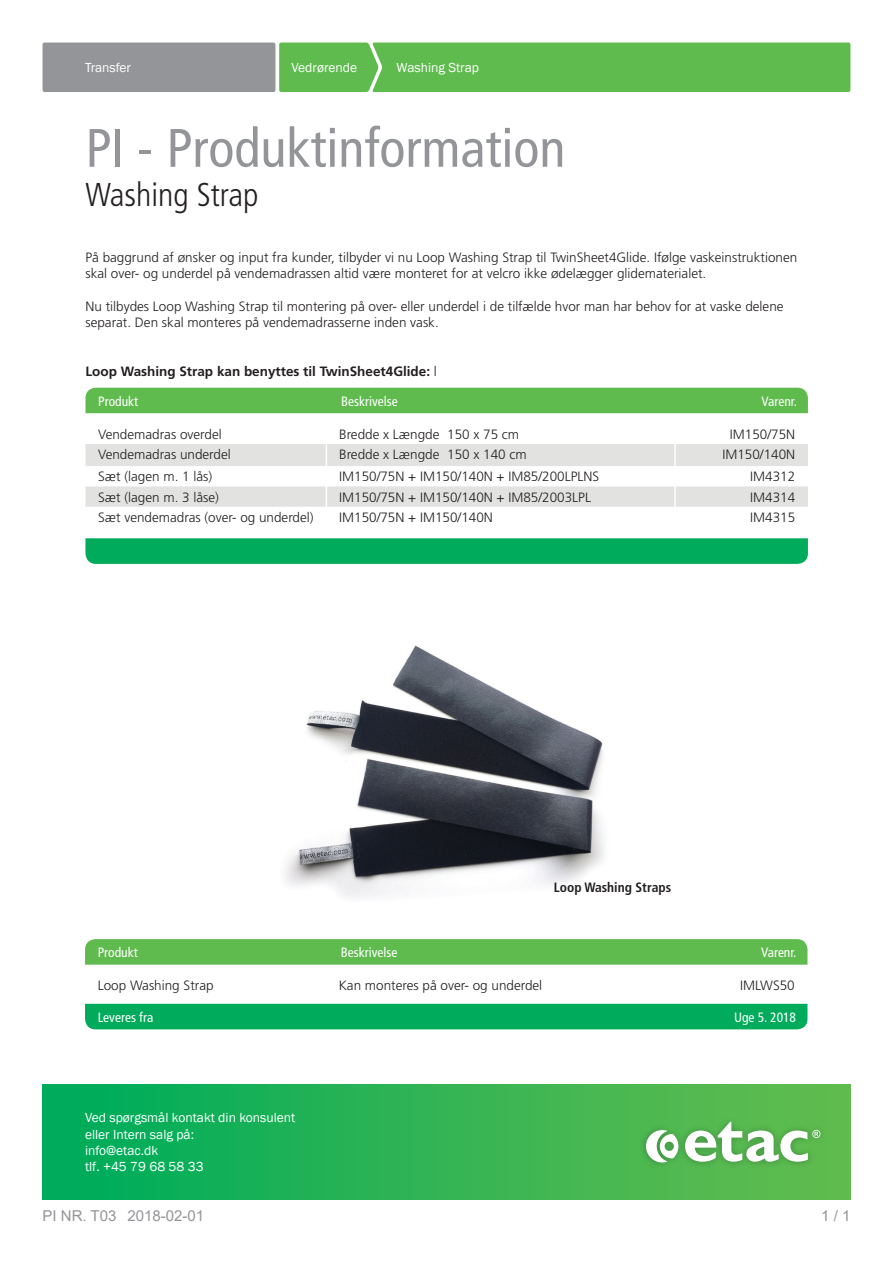
<style>
.page{position:relative;width:893px;height:1263px;background:#fff}
.page>*{position:absolute;margin:0;border:0;box-sizing:border-box;transform-origin:0 0}
.t1{font:condensed 54px "Frutiger LT Pro";color:#939598}
.t2{font:300 condensed 33px "Frutiger LT Pro";color:#231f20}
.t3{font:15px "Arial";color:#939598}
.t4{font:300 13.5px/16.2px "Frutiger LT Pro";color:#231f20}
.t5{font:13.5px/16.2px "Franklin Gothic";color:#fff}
.t6{font:condensed 13.5px "Frutiger LT Pro";color:#fff}
.t7{font:700 13.5px "Frutiger LT Pro";color:#231f20}
.t8{font:700 condensed 13.5px "Frutiger LT Pro";color:#231f20}
.s1{font-weight:300}
</style>
<div class="page">
<div style="left:43px;top:43px;width:232px;height:49px;background:#939598;border-radius:2px"></div>
<div style="left:279px;top:43px;width:571px;height:49px;background:#5fbb4e"></div>
<div style="left:43px;top:1084px;width:807px;height:115px;background:linear-gradient(to right,#00ac5b,#67bd4e)"></div>
<svg style="left:85px;top:939px;width:722px;height:26px;background:#62bc51"></svg>
<div style="left:85px;top:1004px;width:722px;height:25px;background:#00ab5b"></div>
<div style="left:85px;top:388px;width:723px;height:25px;background:#5fbb4e"></div>
<svg style="left:85px;top:444px;width:723px;height:63px;fill:#e2e2e1"></svg>
<hr style="left:674px;top:444px;width:2px;height:22px;background:#fff">
<hr style="left:674px;top:466px;width:2px;height:20px;background:#fff">
<hr style="left:674px;top:486px;width:2px;height:21px;background:#fff">
<svg style="left:326px;top:444px;width:1px;height:63px"></svg>
<svg style="left:85px;top:538px;width:723px;height:26px;background:#04ac5e"></svg>
<img style="left:285px;top:645px;width:320px;height:253px">
<div style="left:639px;top:1115px;width:188px;height:54px;background:#23432e;opacity:.4"></div>
<svg style="left:685px;top:1122px;width:135px;height:40px"></svg>
<svg style="left:646px;top:1130px;width:32px;height:32px"></svg>
<p class="t5" style="left:85px;top:60px;width:48px">Transfer</p>
<p class="t5" style="left:292px;top:60px;width:67px">Vedrørende</p>
<p class="t5" style="left:397px;top:60px;width:84px">Washing Strap</p>
<h1 class="t1" style="left:85px;top:117px;width:481px">PI - Produktinformation</h1>
<h2 class="t2" style="left:85px;top:176px;width:174px">Washing Strap</h2>
<p class="t4" style="left:85px;top:249px;width:713px">På baggrund af ønsker og input fra kunder, tilbyder vi nu Loop Washing Strap til TwinSheet4Glide. Ifølge vaskeinstruktionen skal over- og underdel på vendemadrassen altid være monteret for at velcro ikke ødelægger glidematerialet.</p>
<p class="t4" style="left:85px;top:298px;width:700px">Nu tilbydes Loop Washing Strap til montering på over- eller underdel i de tilfælde hvor man har behov for at vaske delene separat. Den skal monteres på vendemadrasserne inden vask.</p>
<p class="t7" style="left:85px;top:363px;width:353px">Loop Washing Strap kan benyttes til TwinSheet4Glide: <span class="s1">l</span></p>
<p class="t6" style="left:98px;top:393px;width:41px">Produkt</p>
<p class="t6" style="left:341px;top:393px;width:58px">Beskrivelse</p>
<p class="t6" style="left:761px;top:393px;width:37px">Varenr.</p>
<p class="t4" style="left:98px;top:426px;width:125px">Vendemadras overdel</p>
<p class="t4" style="left:339px;top:426px;width:182px">Bredde x Længde 150 x 75 cm</p>
<p class="t4" style="left:730px;top:426px;width:67px">IM150/75N</p>
<p class="t4" style="left:98px;top:447px;width:134px">Vendemadras underdel</p>
<p class="t4" style="left:339px;top:447px;width:189px">Bredde x Længde 150 x 140 cm</p>
<p class="t4" style="left:722px;top:447px;width:74px">IM150/140N</p>
<p class="t4" style="left:98px;top:469px;width:116px">Sæt (lagen m. 1 lås)</p>
<p class="t4" style="left:339px;top:469px;width:262px">IM150/75N + IM150/140N + IM85/200LPLNS</p>
<p class="t4" style="left:750px;top:469px;width:47px">IM4312</p>
<p class="t4" style="left:98px;top:489px;width:122px">Sæt (lagen m. 3 låse)</p>
<p class="t4" style="left:339px;top:489px;width:253px">IM150/75N + IM150/140N + IM85/2003LPL</p>
<p class="t4" style="left:750px;top:489px;width:47px">IM4314</p>
<p class="t4" style="left:98px;top:509px;width:217px">Sæt vendemadras (over- og underdel)</p>
<p class="t4" style="left:339px;top:509px;width:155px">IM150/75N + IM150/140N</p>
<p class="t4" style="left:750px;top:509px;width:47px">IM4315</p>
<p class="t8" style="left:554px;top:879px;width:119px">Loop Washing Straps</p>
<p class="t6" style="left:98px;top:944px;width:41px">Produkt</p>
<p class="t6" style="left:341px;top:944px;width:58px">Beskrivelse</p>
<p class="t6" style="left:761px;top:944px;width:37px">Varenr.</p>
<p class="t4" style="left:98px;top:978px;width:117px">Loop Washing Strap</p>
<p class="t4" style="left:339px;top:978px;width:205px">Kan monteres på over- og underdel</p>
<p class="t4" style="left:740px;top:978px;width:56px">IMLWS50</p>
<p class="t6" style="left:98px;top:1009px;width:57px">Leveres fra</p>
<p class="t6" style="left:734px;top:1009px;width:64px">Uge 5. 2018</p>
<p class="t5" style="left:85px;top:1110px;width:212px">Ved spørgsmål kontakt din konsulent eller Intern salg på:<br>info@etac.dk<br>tlf. +45 79 68 58 33</p>
<p class="t3" style="left:43px;top:1205px;width:163px">PI NR. T03 2018-02-01</p>
<p class="t3" style="left:821px;top:1205px;width:31px">1 / 1</p>
</div>
